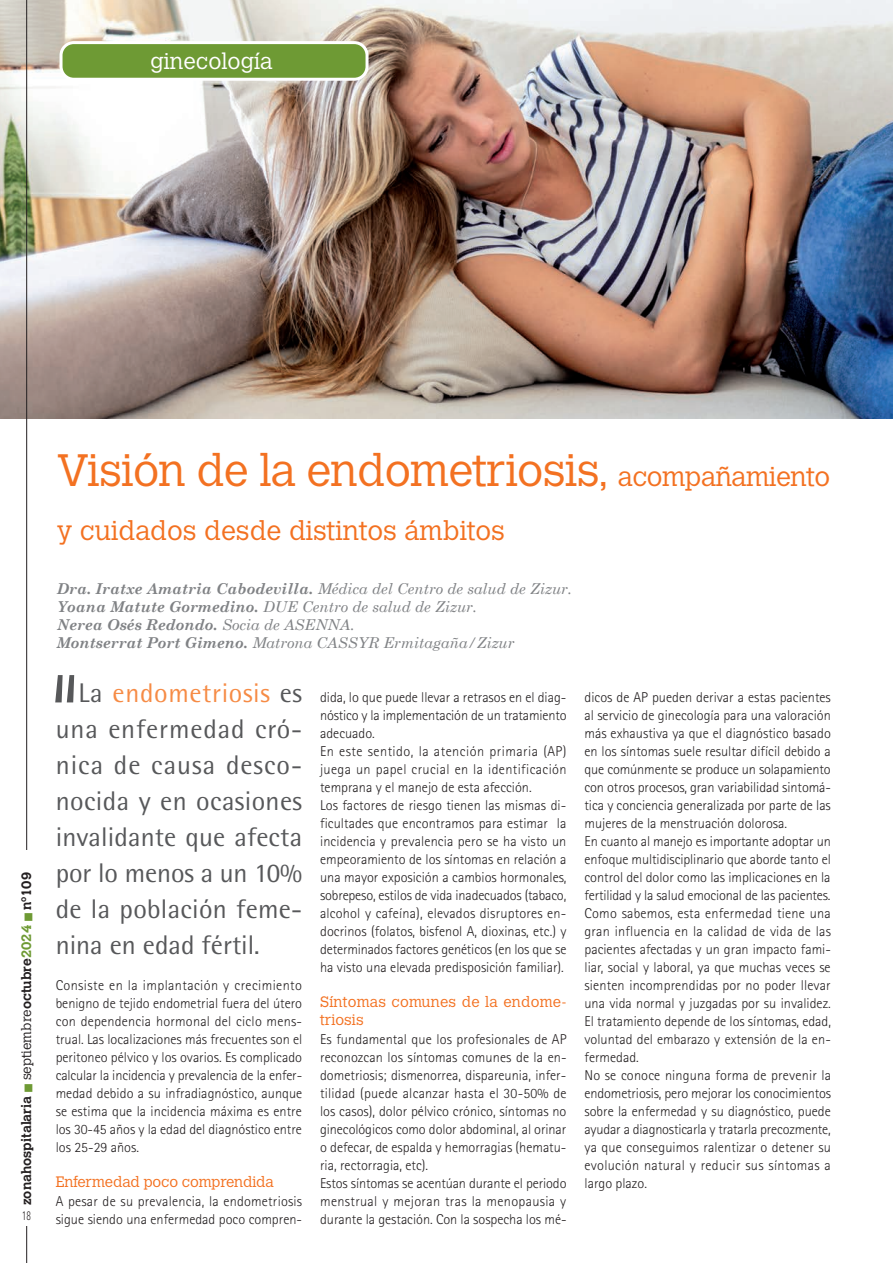
<style>
.page{position:relative;width:893px;height:1263px;background:#fff}
.page>*{position:absolute;margin:0;border:0;box-sizing:border-box;transform-origin:0 0}
.t1{font:300 45px "Calvert MT Std";letter-spacing:-.015em;color:#f37121}
.t2{font:27px/36px "Rotis Semi Sans Std";color:#57585a;text-align:justify}
.t3{font:300 27px "Calvert MT Std";color:#f37121}
.t4{font:300 22.5px "Calvert MT Std";color:#fff}
.t5{font:italic 15px/18px "Century Schoolbook";color:#808285}
.t6{font:300 15px/18px "Calvert MT Std";color:#f37121}
.t7{font:300 14.25px/18px "Rotis Sans Serif Std";color:#231f20}
.t8{font:700 13.5px "Calvert MT Std";color:#231f20}
.t9{font:300 13.5px "Rotis Sans Serif Std";color:#231f20;scale:.7 1}
.s1{color:#6e9a34}
.s2{font-weight:300}
.s3{font-size:27px}
.s4{font-weight:700}
.s5{color:#f68b45}
</style>
<div class="page">
<img style="left:0;top:0;width:893px;height:419px">
<div style="left:61px;top:43px;width:306px;height:36px;background:#6e9a34;border-radius:13px"></div>
<div style="left:60px;top:41px;width:309px;height:40px;border:3px solid #fff;border-radius:13px"></div>
<hr style="left:26px;top:0;width:1px;height:1263px;background:#231f20">
<div style="left:18px;top:1208px;width:17px;height:17px;background:#fff"></div>
<div style="left:18px;top:850px;width:17px;height:359px;background:#fff"></div>
<svg style="left:55px;top:675px;width:19px;height:27px"></svg>
<h3 class="t4" style="left:150px;top:49px;width:124px">ginecología</h3>
<p class="t8" style="left:18px;top:1205px;width:335px;rotate:-90deg">zonahospitalaria <span class="s1">■</span> <span class="s2">septiembre</span>octubre<span class="s1">2024</span> <span class="s1">■</span> nº109</p>
<p class="t9" style="left:22px;top:1207px;width:14px">18</p>
<h1 class="t1" style="left:57px;top:445px;width:775px">Visión de la endometriosis, <span class="s3">acompañamiento</span></h1>
<h2 class="t3" style="left:57px;top:515px;width:450px">y cuidados desde distintos ámbitos</h2>
<p class="t5" style="left:57px;top:579px;width:517px"><span class="s4">Dra. Iratxe Amatria Cabodevilla.</span> Médica del Centro de salud de Zizur.<br><span class="s4">Yoana Matute Gormedino.</span> DUE Centro de salud de Zizur.<br><span class="s4">Nerea Osés Redondo.</span> Socia de ASENNA.<br><span class="s4">Montserrat Port Gimeno.</span> Matrona CASSYR Ermitagaña/Zizur</p>
<h2 class="t2" style="left:56px;top:675px;width:248px;text-indent:23px">La <span class="s5">endometriosis</span> es una enfermedad cró&shy;nica de causa desco&shy;nocida y en ocasiones invalidante que afecta por lo menos a un 10% de la población feme&shy;nina en edad fértil.</h2>
<p class="t7" style="left:56px;top:976px;width:248px;text-align:justify">Consiste en la implantación y crecimiento benigno de tejido endometrial fuera del útero con dependencia hormonal del ciclo mens&shy;trual. Las localizaciones más frecuentes son el peritoneo pélvico y los ovarios. Es complicado calcular la incidencia y prevalencia de la enfer&shy;medad debido a su infradiagnóstico, aunque se estima que la incidencia máxima es entre los 30-45 años y la edad del diagnóstico entre los 25-29 años.</p>
<p class="t6" style="left:56px;top:1173px;width:220px">Enfermedad poco comprendida</p>
<p class="t7" style="left:56px;top:1192px;width:248px">A pesar de su prevalencia, la endometriosis sigue siendo una enfermedad poco compren-</p>
<p class="t7" style="left:320px;top:688px;width:248px">dida, lo que puede llevar a retrasos en el diag&shy;nóstico y la implementación de un tratamiento adecuado.<br>En este sentido, la atención primaria (AP) juega un papel crucial en la identificación temprana y el manejo de esta afección.<br>Los factores de riesgo tienen las mismas di&shy;ficultades que encontramos para estimar la incidencia y prevalencia pero se ha visto un empeoramiento de los síntomas en relación a una mayor exposición a cambios hormonales, sobrepeso, estilos de vida inadecuados (tabaco, alcohol y cafeína), elevados disruptores en&shy;docrinos (folatos, bisfenol A, dioxinas, etc.) y determinados factores genéticos (en los que se ha visto una elevada predisposición familiar).</p>
<p class="t6" style="left:320px;top:993px;width:248px">Síntomas comunes de la endome&shy;triosis</p>
<p class="t7" style="left:320px;top:1030px;width:248px">Es fundamental que los profesionales de AP reconozcan los síntomas comunes de la en&shy;dometriosis; dismenorrea, dispareunia, infer&shy;tilidad (puede alcanzar hasta el 30-50% de los casos), dolor pélvico crónico, síntomas no ginecológicos como dolor abdominal, al orinar o defecar, de espalda y hemorragias (hematu&shy;ria, rectorragia, etc).<br>Estos síntomas se acentúan durante el periodo menstrual y mejoran tras la menopausia y durante la gestación. Con la sospecha los mé-</p>
<p class="t7" style="left:584px;top:688px;width:248px">dicos de AP pueden derivar a estas pacientes al servicio de ginecología para una valoración más exhaustiva ya que el diagnóstico basado en los síntomas suele resultar difícil debido a que comúnmente se produce un solapamiento con otros procesos, gran variabilidad sintomá&shy;tica y conciencia generalizada por parte de las mujeres de la menstruación dolorosa.<br>En cuanto al manejo es importante adoptar un enfoque multidisciplinario que aborde tanto el control del dolor como las implicaciones en la fertilidad y la salud emocional de las pacientes.<br>Como sabemos, esta enfermedad tiene una gran influencia en la calidad de vida de las pacientes afectadas y un gran impacto fami&shy;liar, social y laboral, ya que muchas veces se sienten incomprendidas por no poder llevar una vida normal y juzgadas por su invalidez.<br>El tratamiento depende de los síntomas, edad, voluntad del embarazo y extensión de la en&shy;fermedad.<br>No se conoce ninguna forma de prevenir la endometriosis, pero mejorar los conocimientos sobre la enfermedad y su diagnóstico, puede ayudar a diagnosticarla y tratarla precozmente, ya que conseguimos ralentizar o detener su evolución natural y reducir sus síntomas a largo plazo.</p>
</div>
